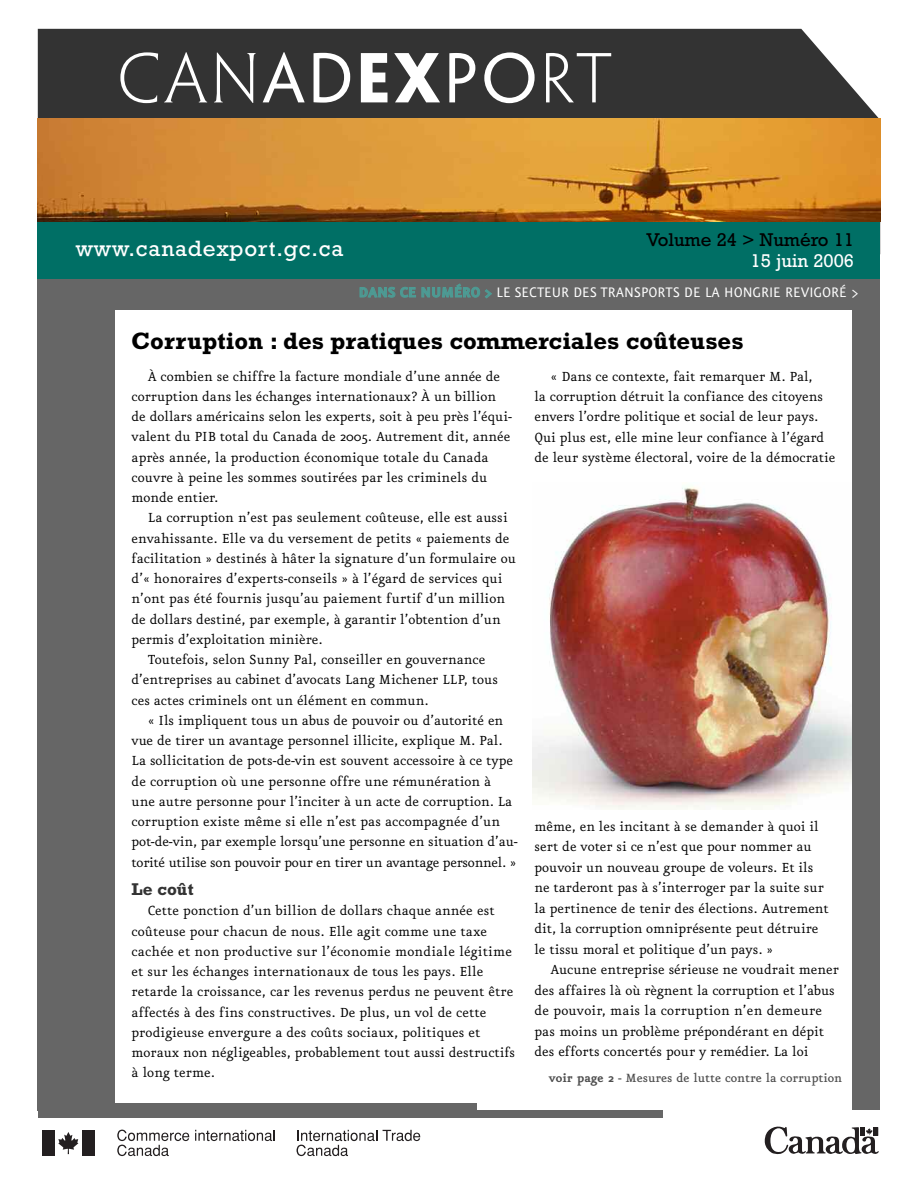
<style>
.page{position:relative;width:918px;height:1188px;background:#fff}
.page>*{position:absolute;margin:0;border:0;box-sizing:border-box;transform-origin:0 0}
.t1{font:700 24px "Rockwell";color:#000}
.t2{font:22.5px "Rockwell";letter-spacing:.04em;color:#fff}
.t3{font:18.75px "Rockwell";color:#000}
.t4{font:18.75px "Rockwell";color:#fff}
.t5{font:700 17.25px "Rockwell";color:#333}
.t6{font:16.5px "Eureka Sans";color:#fff}
.t7{font:15.75px/20.2px "Eureka";color:#000}
.t8{font:500 14.25px "Eureka";color:#4d4d4d}
.s1{font-weight:700;color:#4d9b94}
.s2{font-weight:700}
</style>
<div class="page">
<div style="left:38px;top:1106px;width:624px;height:12px;background:#666"></div>
<div style="left:38px;top:265px;width:842px;height:845px;background:#666"></div>
<div style="left:116px;top:310px;width:736px;height:623px;background:#fff"></div>
<svg style="left:38px;top:29px;width:841px;height:89px;background:#404040"></svg>
<div style="left:38px;top:222px;width:842px;height:57px;background:#006f65"></div>
<svg style="left:120px;top:52px;width:38px;height:51px;background:#585858"></svg>
<svg style="left:164px;top:52px;width:43px;height:50px;background:#595959"></svg>
<svg style="left:214px;top:53px;width:42px;height:50px"></svg>
<svg style="left:263px;top:52px;width:42px;height:50px"></svg>
<svg style="left:314px;top:53px;width:36px;height:50px"></svg>
<svg style="left:361px;top:53px;width:26px;height:49px"></svg>
<svg style="left:394px;top:53px;width:46px;height:49px"></svg>
<svg style="left:449px;top:53px;width:26px;height:49px"></svg>
<svg style="left:484px;top:52px;width:51px;height:51px"></svg>
<svg style="left:546px;top:53px;width:65px;height:49px"></svg>
<svg style="left:383px;top:1130px;width:37px;height:11px"></svg>
<svg style="left:297px;top:1130px;width:80px;height:26px"></svg>
<svg style="left:195px;top:1130px;width:80px;height:11px"></svg>
<svg style="left:117px;top:1130px;width:72px;height:26px"></svg>
<div style="left:42px;top:1130px;width:12px;height:26px;background:#231f20"></div>
<svg style="left:58px;top:1132px;width:20px;height:22px"></svg>
<div style="left:82px;top:1130px;width:13px;height:26px;background:#231f20"></div>
<svg style="left:765px;top:1127px;width:114px;height:27px"></svg>
<div style="left:873px;top:1127px;width:5px;height:9px;background:#231f20"></div>
<div style="left:116px;top:930px;width:736px;height:180px;background:#fff"></div>
<div style="left:38px;top:1103px;width:439px;height:8px;background:#666"></div>
<img style="left:38px;top:118px;width:842px;height:104px">
<img style="left:533px;top:486px;width:319px;height:323px">
<h2 class="t2" style="left:76px;top:240px;width:269px">www.canadexport.gc.ca</h2>
<p class="t3" style="left:647px;top:234px;width:209px">Volume 24 &gt; Numéro 11</p>
<p class="t4" style="left:751px;top:254px;width:105px">15 juin 2006</p>
<p class="t6" style="left:359px;top:287px;width:502px"><span class="s1">DANS CE NUMÉRO &gt;</span> LE SECTEUR DES TRANSPORTS DE LA HONGRIE REVIGORÉ &gt;</p>
<h1 class="t1" style="left:132px;top:333px;width:613px">Corruption : des pratiques commerciales coûteuses</h1>
<p class="t7" style="left:132px;top:365px;width:382px;text-indent:16px">À combien se chiffre la facture mondiale d’une année de corruption dans les échanges internationaux? À un billion de dollars américains selon les experts, soit à peu près l’équi&shy;valent du PIB total du Canada de 2005. Autrement dit, année après année, la production économique totale du Canada couvre à peine les sommes soutirées par les criminels du monde entier.</p>
<p class="t7" style="left:148px;top:507px;width:361px">La corruption n’est pas seulement coûteuse, elle est aussi</p>
<p class="t7" style="left:132px;top:527px;width:380px">envahissante. Elle va du versement de petits « paiements de</p>
<p class="t7" style="left:132px;top:547px;width:386px">facilitation » destinés à hâter la signature d’un formulaire ou</p>
<p class="t7" style="left:132px;top:567px;width:372px">d’« honoraires d’experts-conseils » à l’égard de services qui</p>
<p class="t7" style="left:132px;top:588px;width:375px">n’ont pas été fournis jusqu’au paiement furtif d’un million</p>
<p class="t7" style="left:132px;top:608px;width:371px">de dollars destiné, par exemple, à garantir l’obtention d’un</p>
<p class="t7" style="left:132px;top:628px;width:193px">permis d’exploitation minière.</p>
<p class="t7" style="left:148px;top:648px;width:339px">Toutefois, selon Sunny Pal, conseiller en gouvernance</p>
<p class="t7" style="left:132px;top:669px;width:368px">d’entreprises au cabinet d’avocats Lang Michener LLP, tous</p>
<p class="t7" style="left:132px;top:689px;width:298px">ces actes criminels ont un élément en commun.</p>
<p class="t7" style="left:148px;top:709px;width:357px">« Ils impliquent tous un abus de pouvoir ou d’autorité en</p>
<p class="t7" style="left:132px;top:729px;width:373px">vue de tirer un avantage personnel illicite, explique M. Pal.</p>
<p class="t7" style="left:132px;top:750px;width:383px">La sollicitation de pots-de-vin est souvent accessoire à ce type</p>
<p class="t7" style="left:132px;top:770px;width:361px">de corruption où une personne offre une rémunération à</p>
<p class="t7" style="left:132px;top:790px;width:382px">une autre personne pour l’inciter à un acte de corruption. La</p>
<p class="t7" style="left:132px;top:810px;width:370px">corruption existe même si elle n’est pas accompagnée d’un</p>
<p class="t7" style="left:132px;top:831px;width:388px">pot-de-vin, par exemple lorsqu’une personne en situation d’au-</p>
<p class="t7" style="left:132px;top:851px;width:387px">torité utilise son pouvoir pour en tirer un avantage personnel. »</p>
<p class="t5" style="left:132px;top:883px;width:64px">Le coût</p>
<p class="t7" style="left:132px;top:900px;width:385px;text-indent:16px">Cette ponction d’un billion de dollars chaque année est coûteuse pour chacun de nous. Elle agit comme une taxe cachée et non productive sur l’économie mondiale légitime et sur les échanges internationaux de tous les pays. Elle retarde la croissance, car les revenus perdus ne peuvent être affectés à des fins constructives. De plus, un vol de cette prodigieuse envergure a des coûts sociaux, politiques et moraux non négligeables, probablement tout aussi destructifs à long terme.</p>
<p class="t7" style="left:534px;top:365px;width:303px;text-indent:16px">« Dans ce contexte, fait remarquer M. Pal,<br>la corruption détruit la confiance des citoyens envers l’ordre politique et social de leur pays.<br>Qui plus est, elle mine leur confiance à l’égard de leur système électoral, voire de la démocratie</p>
<p class="t7" style="left:534px;top:815px;width:296px">même, en les incitant à se demander à quoi il sert de voter si ce n’est que pour nommer au pouvoir un nouveau groupe de voleurs. Et ils ne tarderont pas à s’interroger par la suite sur la pertinence de tenir des élections. Autrement dit, la corruption omniprésente peut détruire le tissu moral et politique d’un pays. »</p>
<p class="t7" style="left:534px;top:959px;width:306px;text-indent:16px">Aucune entreprise sérieuse ne voudrait mener des affaires là où règnent la corruption et l’abus de pouvoir, mais la corruption n’en demeure pas moins un problème prépondérant en dépit des efforts concertés pour y remédier. La loi</p>
<p class="t8" style="left:549px;top:1069px;width:295px"><span class="s2">voir page 2</span> - Mesures de lutte contre la corruption</p>
</div>
